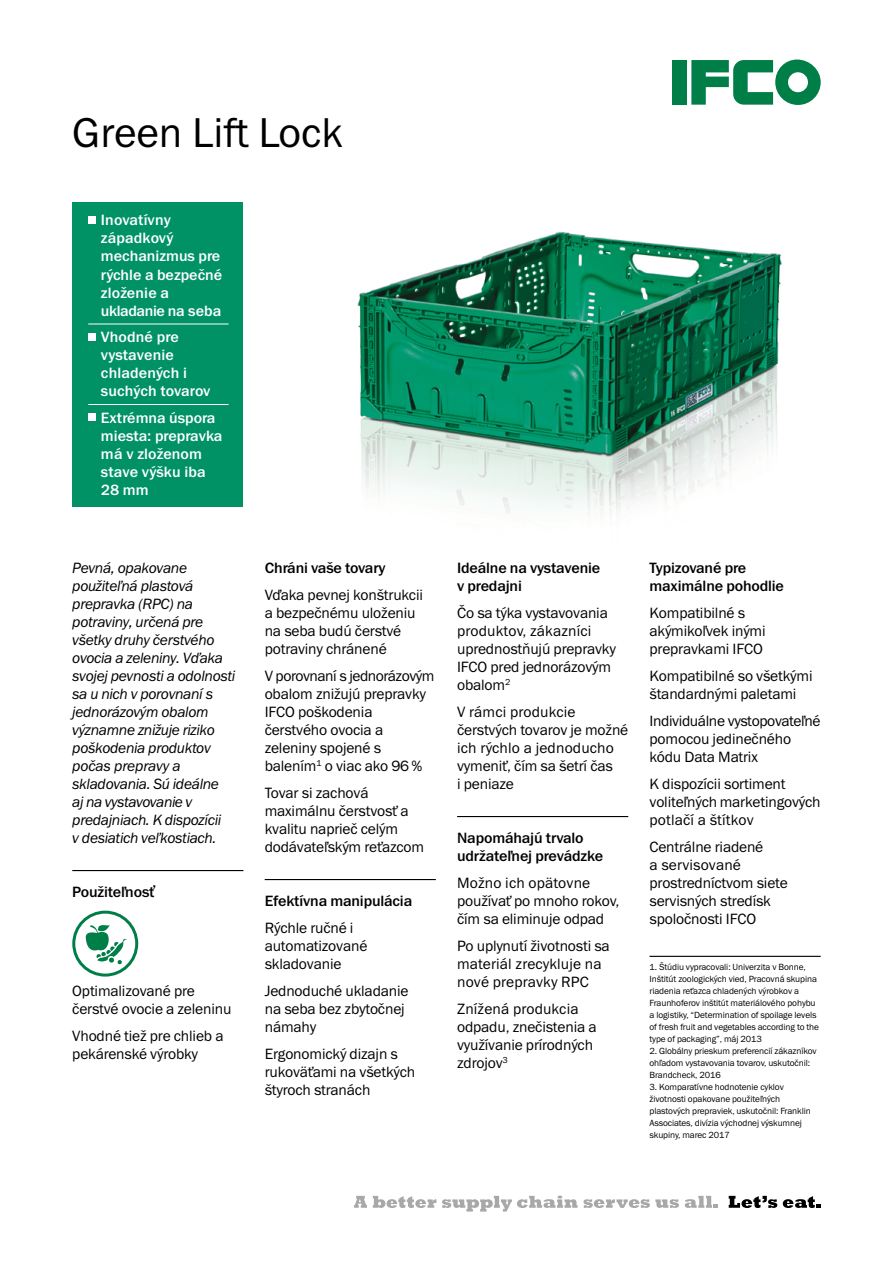
<style>
.page{position:relative;width:893px;height:1263px;background:#fff}
.page>*{position:absolute;margin:0;border:0;box-sizing:border-box;transform-origin:0 0}
.t1{font:42px "Franklin Gothic ITC";color:#000}
.t2{font:15px/18px "Franklin Gothic ITC";letter-spacing:-.01em;color:#000}
.t3{font:italic 15px/18px "Franklin Gothic ITC";letter-spacing:-.02em;color:#000}
.t4{font:500 15px/18px "Franklin Gothic ITC";color:#fff}
.t5{font:500 15px/18px "Franklin Gothic ITC";letter-spacing:-.01em;color:#000}
.t6{font:15px/18px "Franklin Gothic ITC";letter-spacing:.01em;color:#000}
.t7{font:9px/12px "Franklin Gothic ITC";letter-spacing:-.01em;color:#000}
</style>
<div class="page">
<img style="left:357px;top:232px;width:425px;height:282px">
<div style="left:72px;top:203px;width:170px;height:304px;background:#009265"></div>
<hr style="left:88px;top:324px;width:141px;height:1px;background:#fff">
<hr style="left:88px;top:404px;width:141px;height:1px;background:#fff">
<div style="left:88px;top:217px;width:7px;height:7px;background:#fff"></div>
<div style="left:88px;top:333px;width:7px;height:7px;background:#fff"></div>
<div style="left:88px;top:414px;width:7px;height:7px;background:#fff"></div>
<hr style="left:72px;top:870px;width:171px;height:1px;background:#000">
<svg style="left:85px;top:925px;width:42px;height:39px"></svg>
<div style="left:72px;top:911px;width:66px;height:65px;border:3px solid #007e48;border-radius:50%"></div>
<hr style="left:265px;top:879px;width:171px;height:1px;background:#000">
<hr style="left:457px;top:816px;width:171px;height:1px;background:#000">
<hr style="left:649px;top:956px;width:172px;height:1px;background:#000">
<svg style="left:354px;top:1196px;width:13px;height:12px"></svg>
<svg style="left:373px;top:1196px;width:63px;height:12px"></svg>
<svg style="left:442px;top:1195px;width:135px;height:16px"></svg>
<svg style="left:583px;top:1199px;width:96px;height:9px"></svg>
<svg style="left:685px;top:1196px;width:33px;height:12px"></svg>
<svg style="left:729px;top:1196px;width:48px;height:12px"></svg>
<svg style="left:783px;top:1196px;width:38px;height:12px"></svg>
<div style="left:672px;top:60px;width:14px;height:45px;background:#007e48"></div>
<svg style="left:691px;top:60px;width:130px;height:45px"></svg>
<h1 class="t1" style="left:72px;top:108px;width:272px">Green Lift Lock</h1>
<p class="t4" style="left:101px;top:212px;width:123px">Inovatívny západkový mechanizmus pre rýchle a bezpečné zloženie a ukladanie na seba</p>
<p class="t4" style="left:101px;top:328px;width:111px">Vhodné pre vystavenie chladených i suchých tovarov</p>
<p class="t4" style="left:101px;top:409px;width:123px">Extrémna úspora miesta: prepravka má v zloženom stave výšku iba<br>28 mm</p>
<p class="t3" style="left:72px;top:559px;width:164px">Pevná, opakovane použiteľná plastová prepravka (RPC) na potraviny, určená pre všetky druhy čerstvého ovocia a zeleniny. Vďaka svojej pevnosti a odolnosti sa u nich v porovnaní s jednorázovým obalom významne znižuje riziko poškodenia produktov počas prepravy a skladovania. Sú ideálne<br>aj na vystavovanie v predajniach. K dispozícii<br>v desiatich veľkostiach.</p>
<p class="t5" style="left:72px;top:883px;width:84px">Použiteľnosť</p>
<p class="t2" style="left:72px;top:981px;width:161px">Optimalizované pre čerstvé ovocie a zeleninu</p>
<p class="t2" style="left:72px;top:1026px;width:153px">Vhodné tiež pre chlieb a pekárenské výrobky</p>
<p class="t5" style="left:265px;top:559px;width:122px">Chráni vaše tovary</p>
<p class="t2" style="left:265px;top:585px;width:160px">Vďaka pevnej konštrukcii a bezpečnému uloženiu na seba budú čerstvé potraviny chránené</p>
<p class="t2" style="left:265px;top:666px;width:171px">V porovnaní s jednorázovým obalom znižujú prepravky<br>IFCO poškodenia čerstvého ovocia a zeleniny spojené s balením<sup>1</sup> o viac ako 96 %</p>
<p class="t2" style="left:265px;top:783px;width:161px">Tovar si zachová maximálnu čerstvosť a kvalitu naprieč celým dodávateľským reťazcom</p>
<p class="t5" style="left:265px;top:892px;width:149px">Efektívna manipulácia</p>
<p class="t2" style="left:265px;top:918px;width:104px">Rýchle ručné i automatizované skladovanie</p>
<p class="t2" style="left:265px;top:981px;width:145px">Jednoduché ukladanie na seba bez zbytočnej námahy</p>
<p class="t2" style="left:265px;top:1044px;width:152px">Ergonomický dizajn s rukoväťami na všetkých štyroch stranách</p>
<p class="t5" style="left:457px;top:559px;width:145px">Ideálne na vystavenie v predajni</p>
<p class="t2" style="left:457px;top:603px;width:160px">Čo sa týka vystavovania produktov, zákazníci uprednostňujú prepravky<br>IFCO pred jednorázovým obalom<sup>2</sup></p>
<p class="t2" style="left:457px;top:702px;width:173px">V rámci produkcie čerstvých tovarov je možné ich rýchlo a jednoducho vymeniť, čím sa šetrí čas<br>i peniaze</p>
<p class="t5" style="left:457px;top:829px;width:148px">Napomáhajú trvalo udržateľnej prevádzke</p>
<p class="t2" style="left:457px;top:873px;width:164px">Možno ich opätovne používať po mnoho rokov, čím sa eliminuje odpad</p>
<p class="t6" style="left:457px;top:936px;width:154px">Po uplynutí životnosti sa materiál zrecykluje na nové prepravky RPC</p>
<p class="t2" style="left:457px;top:999px;width:141px">Znížená produkcia odpadu, znečistenia a využívanie prírodných zdrojov<sup>3</sup></p>
<p class="t5" style="left:649px;top:559px;width:136px">Typizované pre maximálne pohodlie</p>
<p class="t2" style="left:649px;top:603px;width:118px">Kompatibilné s akýmikoľvek inými prepravkami IFCO</p>
<p class="t2" style="left:649px;top:666px;width:165px">Kompatibilné so všetkými štandardnými paletami</p>
<p class="t2" style="left:649px;top:711px;width:173px">Individuálne vystopovateľné pomocou jedinečného kódu Data Matrix</p>
<p class="t2" style="left:649px;top:774px;width:173px">K dispozícii sortiment voliteľných marketingových potlačí a štítkov</p>
<p class="t2" style="left:649px;top:837px;width:140px">Centrálne riadené<br>a servisované prostredníctvom siete servisných stredísk spoločnosti IFCO</p>
<p class="t7" style="left:649px;top:960px;width:171px">1. Štúdiu vypracovali: Univerzita v Bonne, Inštitút zoologických vied, Pracovná skupina riadenia reťazca chladených výrobkov a Fraunhoferov inštitút materiálového pohybu a logistiky, “Determination of spoilage levels of fresh fruit and vegetables according to the type of packaging”, máj 2013</p>
<p class="t7" style="left:649px;top:1044px;width:169px">2. Globálny prieskum preferencií zákazníkov ohľadom vystavovania tovarov, uskutočnil:<br>Brandcheck, 2016</p>
<p class="t7" style="left:649px;top:1080px;width:163px">3. Komparatívne hodnotenie cyklov životnosti opakovane použiteľných plastových prepraviek, uskutočnil: Franklin Associates, divízia východnej výskumnej skupiny, marec 2017</p>
</div>
